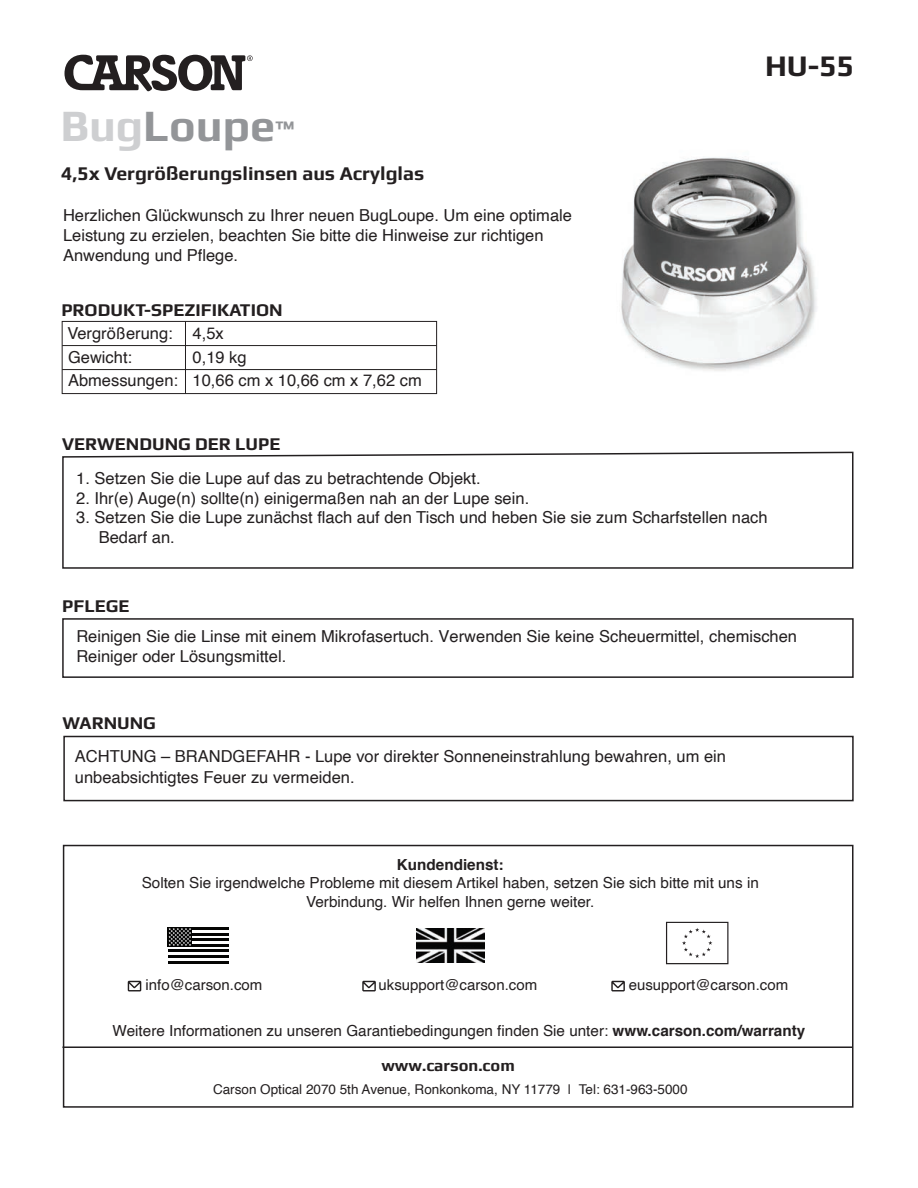
<style>
.page{position:relative;width:918px;height:1188px;background:#fff}
.page>*{position:absolute;margin:0;border:0;box-sizing:border-box;transform-origin:0 0}
.t1{font:700 45px "Play";color:#939598}
.t2{font:700 30px "Play";color:#231f20}
.t3{font:700 19.5px "Play";color:#231f20}
.t4{font:700 18px "Play";color:#231f20}
.t5{font:16.5px/19.8px "Helvetica";color:#231f20}
.t6{font:700 16.5px "Play";color:#231f20}
.t7{font:15.3px/18.3px "Helvetica";color:#231f20;text-align:center}
.t8{font:15px "Helvetica";color:#231f20}
.t9{font:13.5px "Helvetica";color:#231f20}
.s1{color:#cecfd1}
.s2{font-size:30px}
.s3{font-weight:700}
</style>
<div class="page">
<div style="left:63px;top:736px;width:791px;height:65px;border:2px solid #231f20"></div>
<svg style="left:62px;top:451px;width:792px;height:118px"></svg>
<div style="left:62px;top:618px;width:792px;height:60px;border:2px solid #231f20"></div>
<hr style="left:62px;top:345px;width:375px;height:1px;background:#231f20">
<div style="left:62px;top:321px;width:375px;height:73px;border:1px solid #231f20"></div>
<hr style="left:185px;top:321px;width:1px;height:73px;background:#231f20">
<hr style="left:62px;top:369px;width:375px;height:1px;background:#231f20">
<div style="left:63px;top:845px;width:791px;height:263px;border:2px solid #231f20"></div>
<svg style="left:64px;top:55px;width:189px;height:36px"></svg>
<img style="left:621px;top:157px;width:196px;height:214px">
<svg style="left:666px;top:922px;width:62px;height:42px"></svg>
<img style="left:416px;top:928px;width:68px;height:34px">
<hr style="left:168px;top:961px;width:61px;height:3px;background:#050504">
<hr style="left:168px;top:955px;width:61px;height:3px;background:#050504">
<hr style="left:168px;top:950px;width:61px;height:2px;background:#050504">
<hr style="left:168px;top:944px;width:61px;height:3px;background:#050504">
<hr style="left:168px;top:938px;width:61px;height:3px;background:#050504">
<hr style="left:168px;top:933px;width:61px;height:2px;background:#050504">
<hr style="left:168px;top:927px;width:61px;height:3px;background:#050504">
<div style="left:168px;top:927px;width:24px;height:20px;background:#050504"></div>
<svg style="left:169px;top:928px;width:22px;height:18px"></svg>
<svg style="left:362px;top:981px;width:14px;height:10px"></svg>
<svg style="left:611px;top:981px;width:14px;height:10px"></svg>
<hr style="left:62px;top:1046px;width:791px;height:2px;background:#231f20">
<svg style="left:128px;top:981px;width:13px;height:10px"></svg>
<h1 class="t1" style="left:60px;top:99px;width:236px"><span class="s1">Bug</span>Loupe<span class="s2">™</span></h1>
<h1 class="t3" style="left:61px;top:161px;width:365px">4,5x Vergrößerungslinsen aus Acrylglas</h1>
<p class="t5" style="left:63px;top:206px;width:511px">Herzlichen Glückwunsch zu Ihrer neuen BugLoupe. Um eine optimale<br>Leistung zu erzielen, beachten Sie bitte die Hinweise zur richtigen<br>Anwendung und Pflege.</p>
<h2 class="t4" style="left:61px;top:299px;width:223px">PRODUKT-SPEZIFIKATION</h2>
<p class="t5" style="left:67px;top:322px;width:158px;line-height:23.9px">Vergrößerung: 4,5x<br>Gewicht:</p>
<p class="t5" style="left:68px;top:347px;width:355px;line-height:22.5px;text-indent:125px">0,19 kg<br>Abmessungen: 10,66 cm x 10,66 cm x 7,62 cm</p>
<h2 class="t2" style="left:765px;top:48px;width:91px">HU-55</h2>
<p class="t4" style="left:62px;top:434px;width:220px">VERWENDUNG DER LUPE</p>
<p class="t5" style="left:76px;top:469px;width:406px">1. Setzen Sie die Lupe auf das zu betrachtende Objekt.</p>
<p class="t5" style="left:76px;top:488px;width:455px">2. Ihr(e) Auge(n) sollte(n) einigermaßen nah an der Lupe sein.</p>
<p class="t5" style="left:99px;top:508px;width:671px;text-indent:-23px">3. Setzen Sie die Lupe zunächst flach auf den Tisch und heben Sie sie zum Scharfstellen nach<br>Bedarf an.</p>
<h3 class="t4" style="left:62px;top:595px;width:69px">PFLEGE</h3>
<p class="t5" style="left:76px;top:627px;width:722px">Reinigen Sie die Linse mit einem Mikrofasertuch. Verwenden Sie keine Scheuermittel, chemischen<br>Reiniger oder Lösungsmittel.</p>
<h4 class="t4" style="left:63px;top:713px;width:95px">WARNUNG</h4>
<p class="t5" style="left:75px;top:746px;width:653px;line-height:21px">ACHTUNG – BRANDGEFAHR - Lupe vor direkter Sonneneinstrahlung bewahren, um ein unbeabsichtigtes Feuer zu vermeiden.</p>
<p class="t7" style="left:142px;top:856px;width:619px"><span class="s3">Kundendienst:<br></span>Solten Sie irgendwelche Probleme mit diesem Artikel haben, setzen Sie sich bitte mit uns in<br>Verbindung. Wir helfen Ihnen gerne weiter.</p>
<p class="t8" style="left:146px;top:973px;width:118px">info@carson.com</p>
<p class="t8" style="left:379px;top:973px;width:160px">uksupport@carson.com</p>
<p class="t8" style="left:629px;top:973px;width:161px">eusupport@carson.com</p>
<p class="t7" style="left:113px;top:1022px;width:694px">Weitere Informationen zu unseren Garantiebedingungen finden Sie unter: <span class="s3">www.carson.com/warranty</span></p>
<p class="t6" style="left:381px;top:1056px;width:135px">www.carson.com</p>
<p class="t9" style="left:213px;top:1079px;width:476px">Carson Optical 2070 5th Avenue, Ronkonkoma, NY 11779 | Tel: 631-963-5000</p>
</div>
